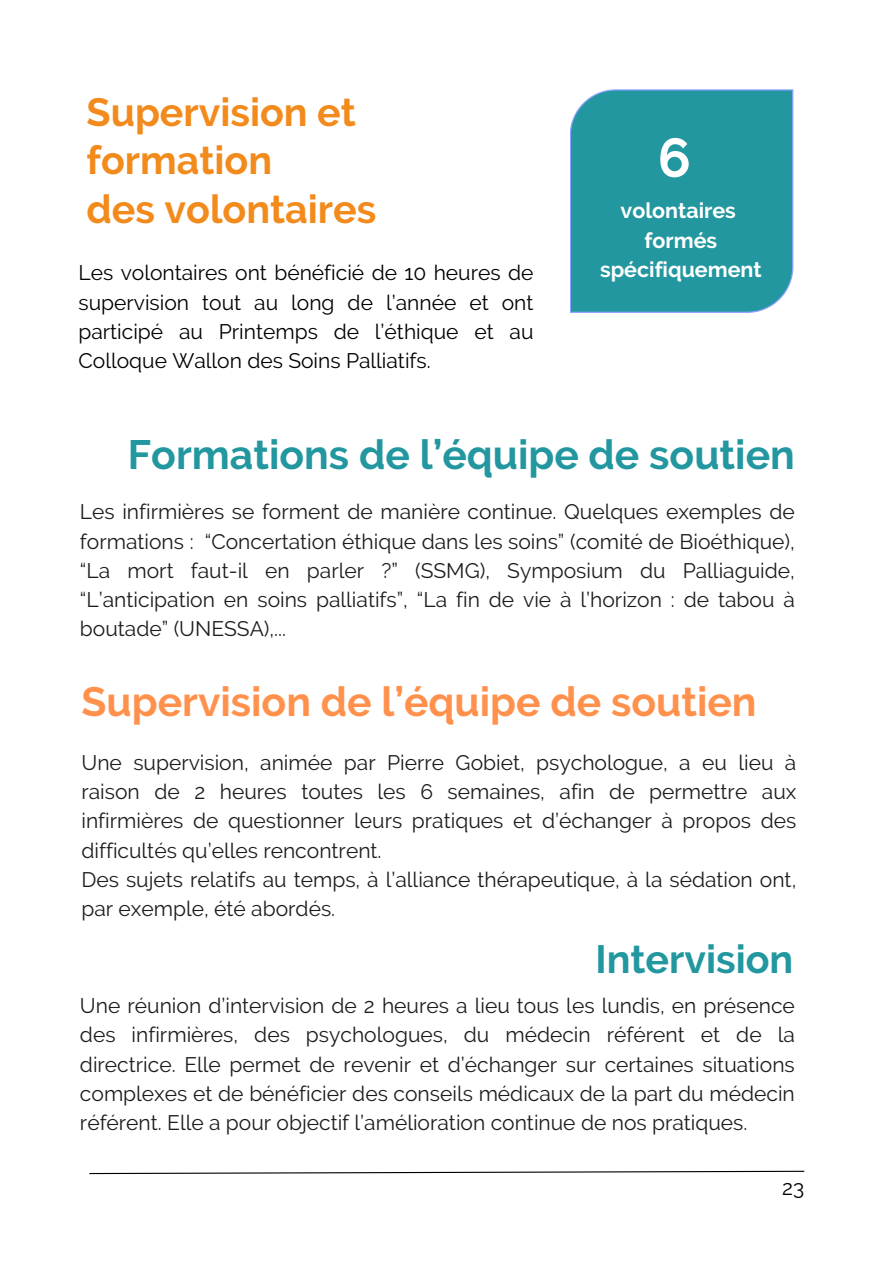
<style>
.page{position:relative;width:894px;height:1264px;background:#fff}
.page>*{position:absolute;margin:0;border:0;box-sizing:border-box;transform-origin:0 0}
.t1{font:700 54.45px "Raleway";color:#fff}
.t2{font:700 40.8px "Raleway";color:#ff914d}
.t3{font:700 40.8px "Raleway";color:#22979f}
.t4{font:700 39.3px/48.3px "Raleway";color:#f28a1c}
.t5{font:700 39.3px "Raleway";color:#22979f}
.t6{font:700 21.45px/29.2px "Raleway";color:#fff;text-align:center}
.t7{font:21px/29.2px "Raleway";color:#1b1e1d;text-align:justify}
.t8{font:21px/29.2px "Raleway";color:#000;text-align:justify}
.t9{font:20.85px "Raleway";color:#000}
</style>
<div class="page">
<svg style="left:89px;top:1170px;width:716px;height:4px"></svg>
<div style="left:570px;top:89px;width:223px;height:224px;background:#22979f"></div>
<h3 class="t4" style="left:86px;top:88px;width:291px">Supervision et formation<br>des volontaires</h3>
<p class="t8" style="left:78px;top:258px;width:456px">Les volontaires ont bénéficié de 10 heures de supervision tout au long de l’année et ont participé au Printemps de l’éthique et au Colloque Wallon des Soins Palliatifs.</p>
<h1 class="t1" style="left:657px;top:126px;width:35px">6</h1>
<p class="t6" style="left:600px;top:196px;width:163px">volontaires formés spécifiquement</p>
<h2 class="t3" style="left:128px;top:431px;width:668px">Formations de l’équipe de soutien</h2>
<p class="t7" style="left:80px;top:497px;width:716px">Les infirmières se forment de manière continue. Quelques exemples de formations : “Concertation éthique dans les soins” (comité de Bioéthique), “La mort faut-il en parler ?” (SSMG), Symposium du Palliaguide, “L’anticipation en soins palliatifs”, “La fin de vie à l’horizon : de tabou à boutade” (UNESSA),...</p>
<p class="t2" style="left:81px;top:678px;width:676px">Supervision de l’équipe de soutien</p>
<p class="t7" style="left:81px;top:747px;width:716px;text-align:left">Une supervision, animée par Pierre Gobiet, psychologue, a eu lieu à raison de 2 heures toutes les 6 semaines, afin de permettre aux infirmières de questionner leurs pratiques et d’échanger à propos des difficultés qu’elles rencontrent.<br>Des sujets relatifs au temps, à l’alliance thérapeutique, à la sédation ont, par exemple, été abordés.</p>
<h3 class="t5" style="left:595px;top:936px;width:199px">Intervision</h3>
<p class="t7" style="left:80px;top:991px;width:716px">Une réunion d’intervision de 2 heures a lieu tous les lundis, en présence des infirmières, des psychologues, du médecin référent et de la directrice. Elle permet de revenir et d’échanger sur certaines situations complexes et de bénéficier des conseils médicaux de la part du médecin référent. Elle a pour objectif l’amélioration continue de nos pratiques.</p>
<p class="t9" style="left:782px;top:1175px;width:23px">23</p>
</div>
